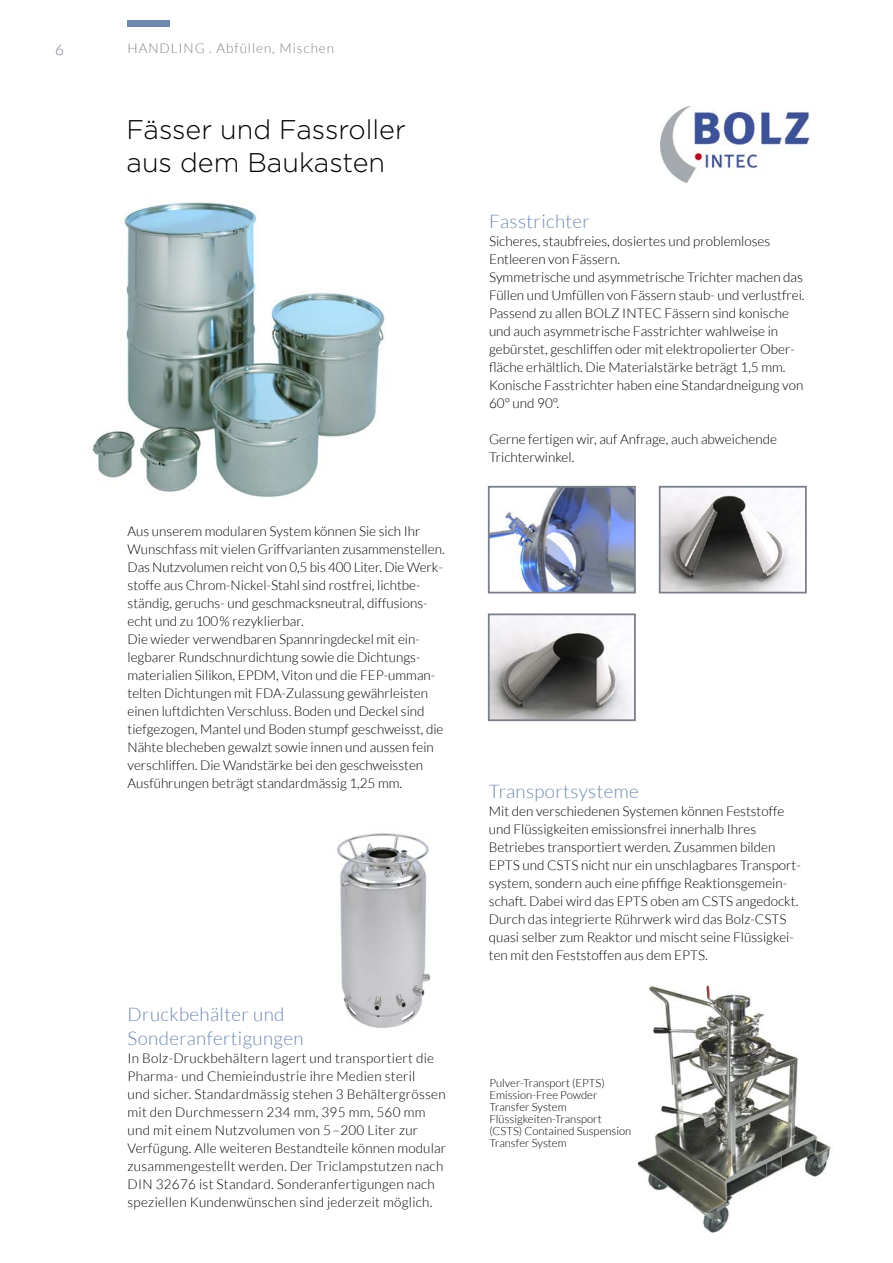
<style>
.page{position:relative;width:893px;height:1263px;background:#fff}
.page>*{position:absolute;margin:0;border:0;box-sizing:border-box;transform-origin:0 0}
.t1{font:300 27px/33px "Gotham";color:#000}
.t2{font:300 18.75px/24px "Lato";letter-spacing:.02em;color:#6e88ae}
.t3{font:300 15px "Lato";color:#7a8088}
.t4{font:300 13.5px/18px "Lato";color:#000}
.t5{font:300 13.5px/18px "Lato";letter-spacing:.02em;color:#000}
.t6{font:300 13.5px "Lato";letter-spacing:.07em;color:#7a8088}
.t7{font:300 11.25px/12px "Lato";color:#000}
.s1{color:#6e88ae}
</style>
<div class="page">
<div style="left:128px;top:20px;width:42px;height:7px;background:#6e88ae"></div>
<img style="left:639px;top:984px;width:193px;height:249px">
<img style="left:92px;top:202px;width:293px;height:295px">
<img style="left:660px;top:106px;width:150px;height:77px">
<img style="left:337px;top:833px;width:94px;height:195px">
<img style="left:491px;top:617px;width:142px;height:101px">
<div style="left:488px;top:613px;width:148px;height:108px;border:2px solid #7a8088"></div>
<img style="left:491px;top:489px;width:142px;height:101px">
<div style="left:488px;top:486px;width:148px;height:107px;border:2px solid #7a8088"></div>
<img style="left:662px;top:489px;width:134px;height:101px">
<div style="left:659px;top:486px;width:148px;height:107px;border:2px solid #7a8088"></div>
<p class="t3" style="left:55px;top:41px;width:10px">6</p>
<p class="t6" style="left:128px;top:41px;width:208px">HANDLING <span class="s1">.</span> Abfüllen, Mischen</p>
<h1 class="t1" style="left:126px;top:112px;width:281px">Fässer und Fassroller aus dem Baukasten</h1>
<p class="t4" style="left:128px;top:522px;width:319px">Aus unserem modularen System können Sie sich Ihr Wunschfass mit vielen Griffvarianten zusammenstellen.<br>Das Nutzvolumen reicht von 0,5 bis 400 Liter. Die Werk&shy;stoffe aus Chrom-Nickel-Stahl sind rostfrei, lichtbe&shy;ständig, geruchs- und geschmacksneutral, diffusions&shy;echt und zu 100% rezyklierbar.<br>Die wieder verwendbaren Spannringdeckel mit ein&shy;legbarer Rundschnurdichtung sowie die Dichtungs&shy;materialien Silikon, EPDM, Viton und die FEP-umman&shy;telten Dichtungen mit FDA-Zulassung gewährleisten einen luftdichten Verschluss. Boden und Deckel sind tiefgezogen, Mantel und Boden stumpf geschweisst, die Nähte blecheben gewalzt sowie innen und aussen fein verschliffen. Die Wandstärke bei den geschweissten Ausführungen beträgt standardmässig 1,25 mm.</p>
<h2 class="t2" style="left:128px;top:1002px;width:177px">Druckbehälter und<br>Sonderanfertigungen</h2>
<p class="t5" style="left:128px;top:1049px;width:320px">In Bolz-Druckbehältern lagert und transportiert die Pharma- und Chemieindustrie ihre Medien steril<br>und sicher. Standardmässig stehen 3 Behältergrössen mit den Durchmessern 234 mm, 395 mm, 560 mm und mit einem Nutzvolumen von 5 –200 Liter zur Verfügung. Alle weiteren Bestandteile können modular zusammengestellt werden. Der Triclampstutzen nach DIN 32676 ist Standard. Sonderanfertigungen nach speziellen Kundenwünschen sind jederzeit möglich.</p>
<h2 class="t2" style="left:489px;top:209px;width:103px">Fasstrichter</h2>
<p class="t4" style="left:489px;top:232px;width:317px">Sicheres, staubfreies, dosiertes und problemloses Entleeren von Fässern.<br>Symmetrische und asymmetrische Trichter machen das Füllen und Umfüllen von Fässern staub- und verlustfrei.<br>Passend zu allen BOLZ INTEC Fässern sind konische und auch asymmetrische Fasstrichter wahlweise in gebürstet, geschliffen oder mit elektropolierter Ober&shy;fläche erhältlich. Die Materialstärke beträgt 1,5 mm.<br>Konische Fasstrichter haben eine Standardneigung von 60° und 90°.</p>
<p class="t4" style="left:489px;top:430px;width:289px">Gerne fertigen wir, auf Anfrage, auch abweichende<br>Trichterwinkel.</p>
<h2 class="t2" style="left:489px;top:779px;width:151px">Transportsysteme</h2>
<p class="t4" style="left:489px;top:802px;width:313px">Mit den verschiedenen Systemen können Feststoffe und Flüssigkeiten emissionsfrei innerhalb Ihres Betriebes transportiert werden. Zusammen bilden EPTS und CSTS nicht nur ein unschlagbares Transport&shy;system, sondern auch eine pfiffige Reaktionsgemein&shy;schaft. Dabei wird das EPTS oben am CSTS angedockt.<br>Durch das integrierte Rührwerk wird das Bolz-CSTS quasi selber zum Reaktor und mischt seine Flüssigkei&shy;ten mit den Feststoffen aus dem EPTS.</p>
<p class="t7" style="left:489px;top:1077px;width:143px">Pulver-Transport (EPTS)<br>Emission-Free Powder<br>Transfer System<br>Flüssigkeiten-Transport (CSTS) Contained Suspension<br>Transfer System</p>
</div>
